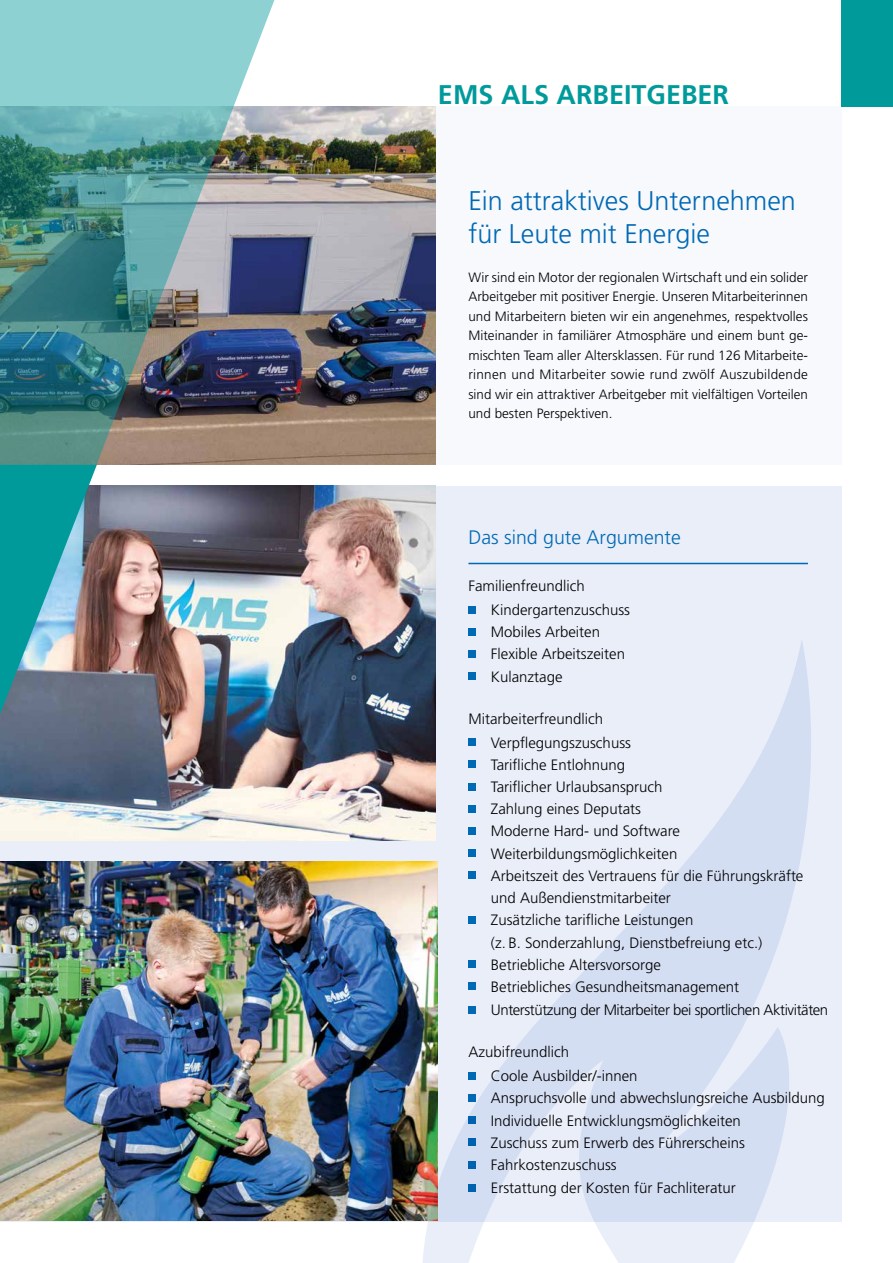
<style>
.page{position:relative;width:893px;height:1263px;background:#fff}
.page>*{position:absolute;margin:0;border:0;box-sizing:border-box;transform-origin:0 0}
.t1{font:300 27px/32.4px "Frutiger LT Std";color:#0069b4}
.t2{font:700 27px "Frutiger LT Std";color:#009a9b}
.t3{font:300 19.5px "Frutiger LT Std";color:#0069b4}
.t4{font:300 15px/22.4px "Frutiger LT Std";color:#000}
.t5{font:300 13.5px/19.5px "Frutiger LT Std";color:#000;text-align:justify}
</style>
<div class="page">
<div style="left:0;top:106px;width:842px;height:359px;background:#f8f9fd"></div>
<div style="left:0;top:486px;width:842px;height:735px;background:#e9eef9"></div>
<img style="left:0;top:486px;width:435px;height:355px">
<img style="left:412px;top:106px;width:23px;height:359px">
<img style="left:0;top:862px;width:420px;height:358px">
<div style="left:468px;top:606px;width:8px;height:7px;background:#0069b4"></div>
<div style="left:468px;top:628px;width:8px;height:8px;background:#0069b4"></div>
<hr style="left:468px;top:563px;width:340px;height:1px;background:#0069b4">
<svg style="left:0;top:465px;width:97px;height:249px;background:#4798a0"></svg>
<img style="left:0;top:0;width:412px;height:465px">
<div style="left:842px;top:0;width:51px;height:106px;background:#009a9b"></div>
<svg style="left:420px;top:639px;width:393px;height:624px"></svg>
<h1 class="t2" style="left:438px;top:79px;width:293px">EMS ALS ARBEITGEBER</h1>
<h1 class="t1" style="left:468px;top:185px;width:329px">Ein attraktives Unternehmen für Leute mit Energie</h1>
<p class="t5" style="left:468px;top:267px;width:341px">Wir sind ein Motor der regionalen Wirtschaft und ein solider Arbeitgeber mit positiver Energie. Unseren Mitarbeiterinnen und Mitarbeitern bieten wir ein angenehmes, respektvolles Miteinander in familiärer Atmosphäre und einem bunt ge&shy;mischten Team aller Altersklassen. Für rund 126 Mitarbeite&shy;rinnen und Mitarbeiter sowie rund zwölf Auszubildende sind wir ein attraktiver Arbeitgeber mit vielfältigen Vorteilen und besten Perspektiven.</p>
<h2 class="t3" style="left:468px;top:526px;width:214px">Das sind gute Argumente</h2>
<p class="t4" style="left:491px;top:574px;width:141px;line-height:24px;text-indent:-22px">Familienfreundlich<br>Kindergartenzuschuss</p>
<p class="t4" style="left:491px;top:621px;width:136px">Mobiles Arbeiten<br>Flexible Arbeitszeiten<br>Kulanztage</p>
<p class="t4" style="left:491px;top:707px;width:142px;line-height:24px;text-indent:-22px">Mitarbeiterfreundlich<br>Verpflegungszuschuss</p>
<p class="t4" style="left:491px;top:754px;width:339px">Tarifliche Entlohnung<br>Tariflicher Urlaubsanspruch<br>Zahlung eines Deputats<br>Moderne Hard- und Software Weiterbildungsmöglichkeiten<br>Arbeitszeit des Vertrauens für die Führungskräfte und Außendienstmitarbeiter<br>Zusätzliche tarifliche Leistungen<br>(z. B. Sonderzahlung, Dienstbefreiung etc.)<br>Betriebliche Altersvorsorge<br>Betriebliches Gesundheitsmanagement Unterstützung der Mitarbeiter bei sportlichen Aktivitäten</p>
<p class="t4" style="left:491px;top:1040px;width:148px;line-height:24px;text-indent:-22px">Azubifreundlich<br>Coole Ausbilder/-innen</p>
<p class="t4" style="left:491px;top:1087px;width:336px">Anspruchsvolle und abwechslungsreiche Ausbildung Individuelle Entwicklungsmöglichkeiten<br>Zuschuss zum Erwerb des Führerscheins Fahrkostenzuschuss<br>Erstattung der Kosten für Fachliteratur</p>
</div>
